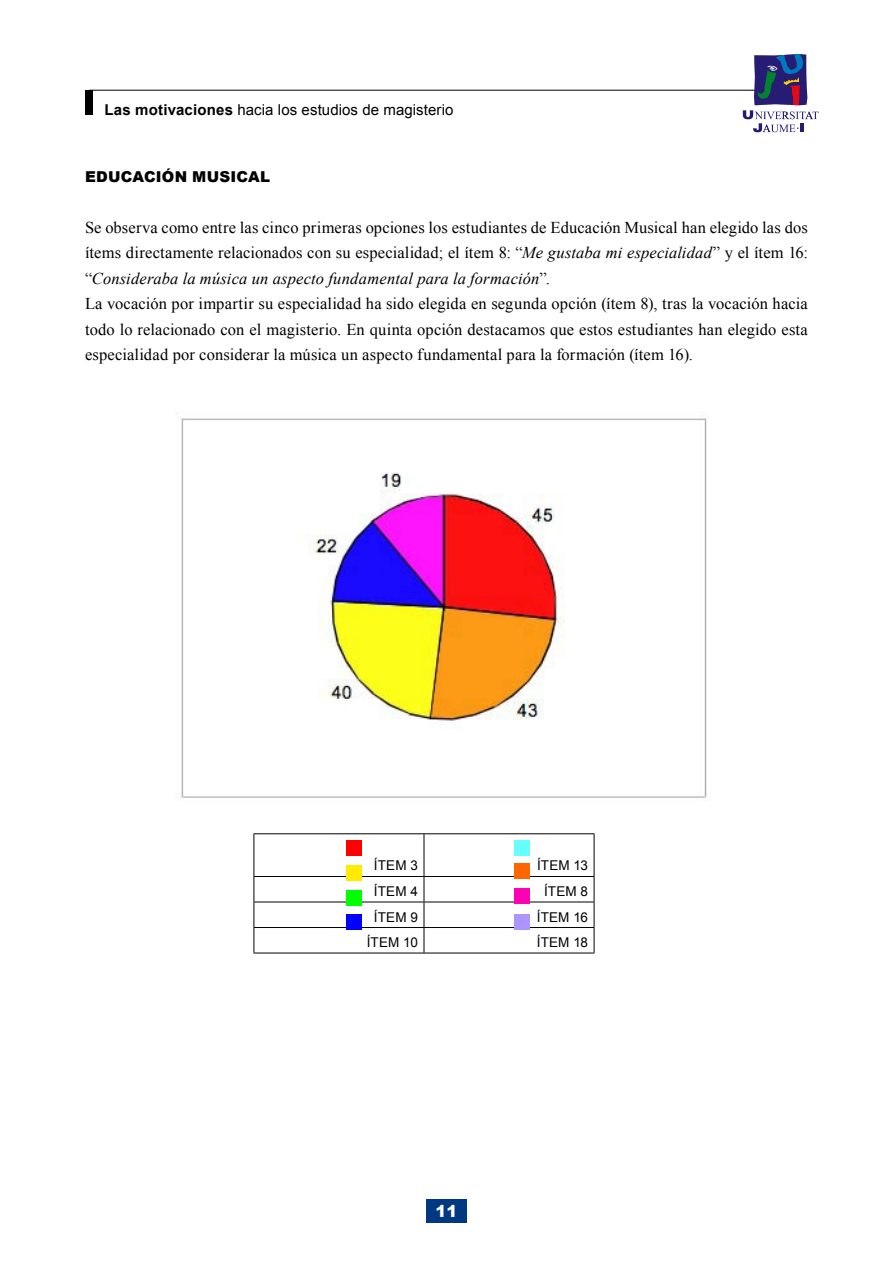
<style>
.page{position:relative;width:893px;height:1263px;background:#fff}
.page>*{position:absolute;margin:0;border:0;box-sizing:border-box;transform-origin:0 0}
.t1{font:16.5px/25.5px "Times New Roman";letter-spacing:.01em;color:#000}
.t2{font:900 16.5px "Arial";color:#fff}
.t3{font:15px "Arial";letter-spacing:.005em;color:#000}
.t4{font:900 15px "Arial";letter-spacing:.01em;color:#000}
.t5{font:13.5px "Arial";letter-spacing:.01em;color:#000}
.s1{font-weight:700}
.s2{font-style:italic}
</style>
<div class="page">
<hr style="left:89px;top:90px;width:668px;height:1px;background:#000">
<svg style="left:743px;top:54px;width:76px;height:78px"></svg>
<div style="left:85px;top:90px;width:7px;height:25px;background:#000"></div>
<div style="left:427px;top:1199px;width:40px;height:24px;background:#003882"></div>
<img style="left:181px;top:415px;width:526px;height:383px">
<hr style="left:254px;top:833px;width:170px;height:1px;background:#000">
<hr style="left:254px;top:834px;width:1px;height:42px;background:#000">
<hr style="left:424px;top:833px;width:170px;height:1px;background:#000">
<hr style="left:424px;top:834px;width:1px;height:42px;background:#000">
<hr style="left:594px;top:834px;width:1px;height:42px;background:#000">
<hr style="left:254px;top:876px;width:170px;height:1px;background:#000">
<hr style="left:424px;top:876px;width:170px;height:1px;background:#000">
<hr style="left:254px;top:902px;width:170px;height:1px;background:#000">
<hr style="left:424px;top:902px;width:170px;height:1px;background:#000">
<hr style="left:254px;top:927px;width:170px;height:1px;background:#000">
<svg style="left:254px;top:877px;width:1px;height:76px"></svg>
<hr style="left:424px;top:927px;width:170px;height:1px;background:#000">
<svg style="left:424px;top:877px;width:1px;height:76px"></svg>
<svg style="left:594px;top:877px;width:1px;height:76px"></svg>
<hr style="left:254px;top:953px;width:170px;height:1px;background:#000">
<hr style="left:424px;top:953px;width:170px;height:1px;background:#000">
<div style="left:346px;top:839px;width:16px;height:16px;background:#f00"></div>
<div style="left:346px;top:865px;width:16px;height:16px;background:#ffec00"></div>
<div style="left:346px;top:890px;width:16px;height:16px;background:#0f0"></div>
<div style="left:346px;top:914px;width:16px;height:16px;background:#00f"></div>
<div style="left:514px;top:839px;width:16px;height:16px;background:#6ff"></div>
<div style="left:514px;top:914px;width:16px;height:16px;background:#ad95ff"></div>
<div style="left:514px;top:863px;width:16px;height:16px;background:#f60"></div>
<div style="left:514px;top:888px;width:16px;height:16px;background:#ff00b3"></div>
<p class="t3" style="left:104px;top:101px;width:351px"><span class="s1">Las motivaciones</span> hacia los estudios de magisterio</p>
<p class="t4" style="left:85px;top:168px;width:187px">EDUCACIÓN MUSICAL</p>
<p class="t1" style="left:85px;top:214px;width:724px">Se observa como entre las cinco primeras opciones los estudiantes de Educación Musical han elegido las dos ítems directamente relacionados con su especialidad; el ítem 8: “<span class="s2">Me gustaba mi especialidad</span>” y el ítem 16: “<span class="s2">Consideraba la música un aspecto fundamental para la formación</span>”.<br>La vocación por impartir su especialidad ha sido elegida en segunda opción (ítem 8), tras la vocación hacia todo lo relacionado con el magisterio. En quinta opción destacamos que estos estudiantes han elegido esta especialidad por considerar la música un aspecto fundamental para la formación (ítem 16).</p>
<p class="t5" style="left:374px;top:858px;width:46px">ÍTEM 3</p>
<p class="t5" style="left:537px;top:858px;width:53px">ÍTEM 13</p>
<p class="t5" style="left:374px;top:884px;width:46px">ÍTEM 4</p>
<p class="t5" style="left:544px;top:884px;width:46px">ÍTEM 8</p>
<p class="t5" style="left:374px;top:909px;width:46px">ÍTEM 9</p>
<p class="t5" style="left:537px;top:909px;width:53px">ÍTEM 16</p>
<p class="t5" style="left:367px;top:935px;width:53px">ÍTEM 10</p>
<p class="t5" style="left:537px;top:935px;width:53px">ÍTEM 18</p>
<p class="t2" style="left:436px;top:1202px;width:24px">11</p>
</div>
